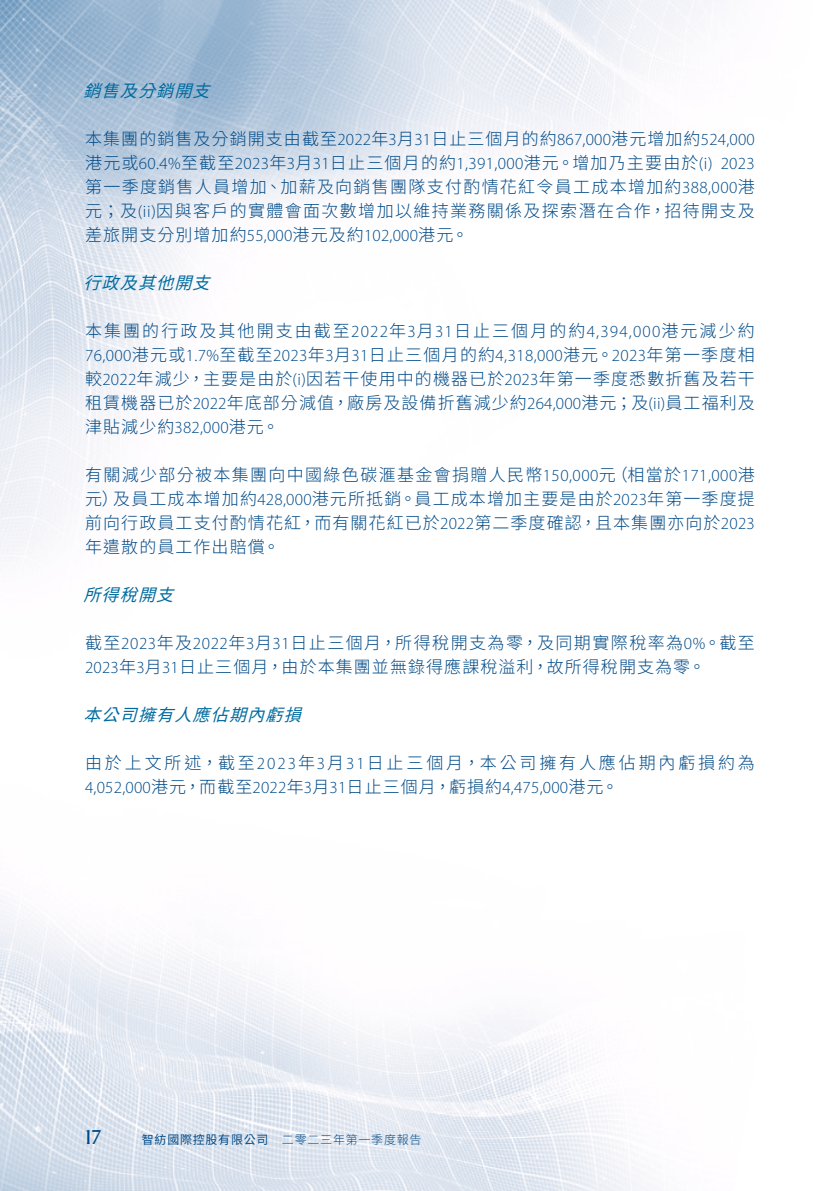
<style>
.page{position:relative;width:840px;height:1191px;background:#fff}
.page>*{position:absolute;margin:0;border:0;box-sizing:border-box;transform-origin:0 0}
.t1{font:22px "Collier";color:#004a87}
.Body_Text{font:300 17px/24px "Source Han Sans TC";letter-spacing:.065em;color:#004a87;text-align:justify}
.Body_Text-2{font:300 17px/24px "Source Han Sans TC";letter-spacing:.165em;color:#004a87}
.Heading_3{font:italic 17px "Source Han Sans TC";color:#006b9f}
.t2{font:12px "Source Han Sans TC";letter-spacing:.06em;color:#004a87}
.s1{font-family:"Myriad Pro"}
.s2{font-weight:300}
</style>
<div class="page">
<img style="left:0;top:0;width:707px;height:1191px">
<p class="Heading_3" style="left:83px;top:81px;width:141px">銷售及分銷開支</p>
<p class="Body_Text" style="left:85px;top:127px;width:671px">本集團的銷售及分銷開支由截至<span class="s1">2022</span>年<span class="s1">3</span>月<span class="s1">31</span>日止三個月的約<span class="s1">867,000</span>港元增加約<span class="s1">524,000</span>港元或<span class="s1">60.4%</span>至截至<span class="s1">2023</span>年<span class="s1">3</span>月<span class="s1">31</span>日止三個月的約<span class="s1">1,391,000</span>港元。增加乃主要由於<span class="s1">(i) 2023</span>第一季度銷售人員增加、加薪及向銷售團隊支付酌情花紅令員工成本增加約<span class="s1">388,000</span>港元；及<span class="s1">(ii)</span>因與客戶的實體會面次數增加以維持業務關係及探索潛在合作，招待開支及差旅開支分別增加約<span class="s1">55,000</span>港元及約<span class="s1">102,000</span>港元。</p>
<p class="Heading_3" style="left:83px;top:273px;width:141px">行政及其他開支</p>
<p class="Body_Text" style="left:85px;top:319px;width:671px">本集團的行政及其他開支由截至<span class="s1">2022</span>年<span class="s1">3</span>月<span class="s1">31</span>日止三個月的約<span class="s1">4,394,000</span>港元減少約<span class="s1">76,000</span>港元或<span class="s1">1.7%</span>至截至<span class="s1">2023</span>年<span class="s1">3</span>月<span class="s1">31</span>日止三個月的約<span class="s1">4,318,000</span>港元。<span class="s1">2023</span>年第一季度相較<span class="s1">2022</span>年減少，主要是由於<span class="s1">(i)</span>因若干使用中的機器已於<span class="s1">2023</span>年第一季度悉數折舊及若干租賃機器已於<span class="s1">2022</span>年底部分減值，廠房及設備折舊減少約<span class="s1">264,000</span>港元；及<span class="s1">(ii)</span>員工福利及津貼減少約<span class="s1">382,000</span>港元。</p>
<p class="Body_Text" style="left:85px;top:463px;width:671px">有關減少部分被本集團向中國綠色碳滙基金會捐贈人民幣<span class="s1">150,000</span>元（相當於<span class="s1">171,000</span>港元）及員工成本增加約<span class="s1">428,000</span>港元所抵銷。員工成本增加主要是由於<span class="s1">2023</span>年第一季度提前向行政員工支付酌情花紅，而有關花紅已於<span class="s1">2022</span>第二季度確認，且本集團亦向於<span class="s1">2023</span>年遣散的員工作出賠償。</p>
<p class="Heading_3" style="left:83px;top:585px;width:104px">所得稅開支</p>
<p class="Body_Text" style="left:85px;top:631px;width:670px">截至<span class="s1">2023</span>年及<span class="s1">2022</span>年<span class="s1">3</span>月<span class="s1">31</span>日止三個月，所得稅開支為零，及同期實際稅率為<span class="s1">0%</span>。截至<br><span class="s1">2023</span>年<span class="s1">3</span>月<span class="s1">31</span>日止三個月，由於本集團並無錄得應課稅溢利，故所得稅開支為零。</p>
<p class="Heading_3" style="left:83px;top:705px;width:232px">本公司擁有人應佔期內虧損</p>
<p class="Body_Text-2" style="left:85px;top:751px;width:671px">由於上文所述，截至<span class="s1">2023</span>年<span class="s1">3</span>月<span class="s1">31</span>日止三個月，本公司擁有人應佔期內虧損約為<br><span class="s1">4,052,000</span>港元，而截至<span class="s1">2022</span>年<span class="s1">3</span>月<span class="s1">31</span>日止三個月，虧損約<span class="s1">4,475,000</span>港元。</p>
<p class="t1" style="left:85px;top:1124px;width:17px">17</p>
<p class="t2" style="left:142px;top:1133px;width:281px">智紡國際控股有限公司　<span class="s2">二零二三年第一季度報告</span></p>
</div>
